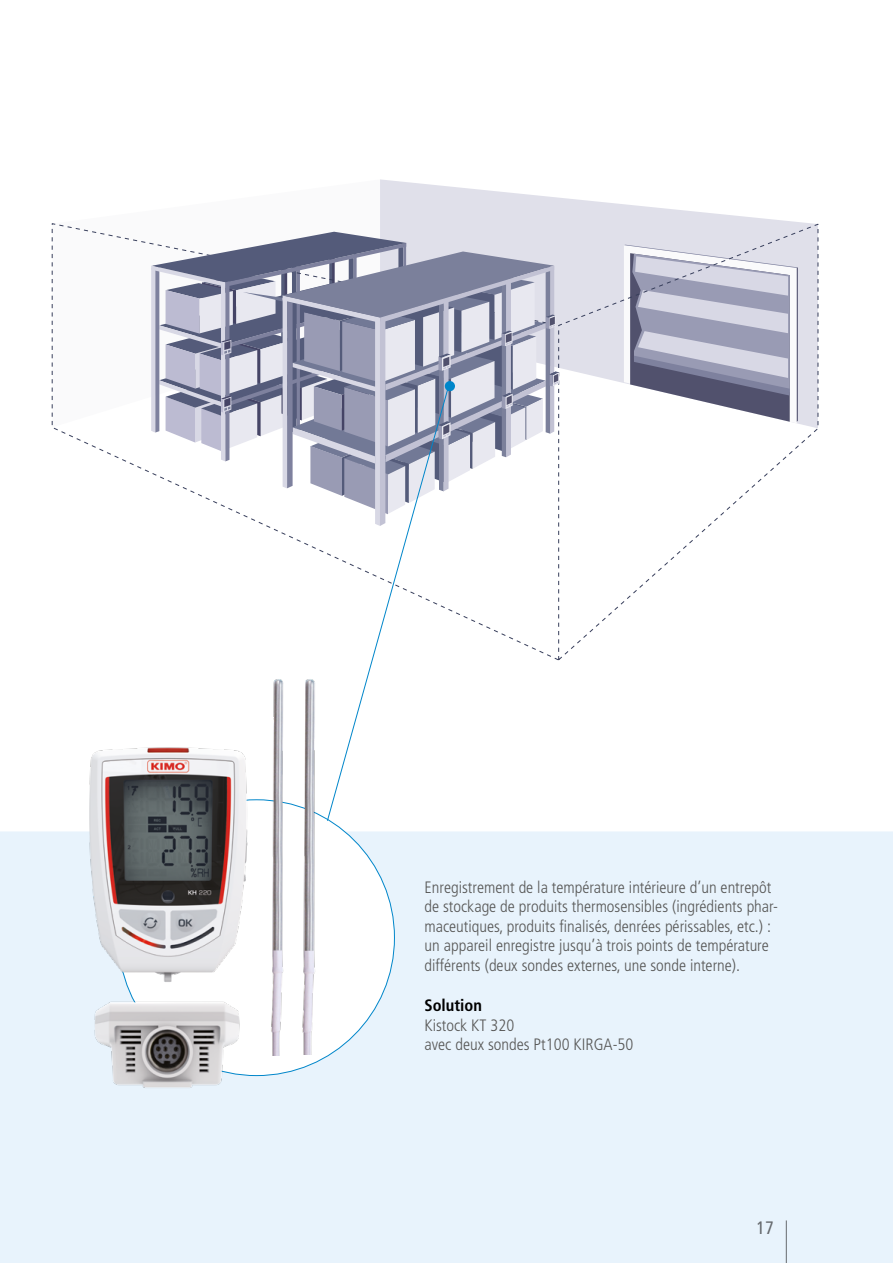
<style>
.page{position:relative;width:893px;height:1263px;background:#fff}
.page>*{position:absolute;margin:0;border:0;box-sizing:border-box;transform-origin:0 0}
.t1{font:condensed 18px "Frutiger LT Std";color:#706f6f}
.t2{font:300 condensed 16.5px/19.5px "Frutiger LT Std";color:#575756}
.t3{font:700 condensed 16.5px "Frutiger LT Std";color:#000}
</style>
<div class="page">
<div style="left:0;top:830px;width:893px;height:433px;background:#e8f3fc"></div>
<div style="left:119px;top:800px;width:275px;height:275px;background:#fff;border-radius:50%"></div>
<img style="left:297px;top:679px;width:28px;height:375px">
<img style="left:265px;top:679px;width:28px;height:376px">
<img style="left:78px;top:984px;width:171px;height:112px">
<img style="left:82px;top:747px;width:177px;height:243px">
<svg style="left:380px;top:179px;width:438px;height:45px"></svg>
<svg style="left:559px;top:224px;width:259px;height:436px"></svg>
<svg style="left:52px;top:223px;width:507px;height:437px"></svg>
<svg style="left:151px;top:232px;width:408px;height:294px"></svg>
<svg style="left:326px;top:382px;width:124px;height:440px"></svg>
<div style="left:445px;top:381px;width:10px;height:10px;background:#0086ca;border-radius:50%"></div>
<p class="t2" style="left:424px;top:877px;width:355px">Enregistrement de la température intérieure d’un entrepôt de stockage de produits thermosensibles (ingrédients phar&shy;maceutiques, produits finalisés, denrées périssables, etc.) : un appareil enregistre jusqu’à trois points de température différents (deux sondes externes, une sonde interne).</p>
<p class="t3" style="left:424px;top:996px;width:59px">Solution</p>
<p class="t2" style="left:424px;top:1015px;width:210px">Kistock KT 320<br>avec deux sondes Pt100 KIRGA-50</p>
<p class="t1" style="left:757px;top:1217px;width:19px">17</p>
</div>
